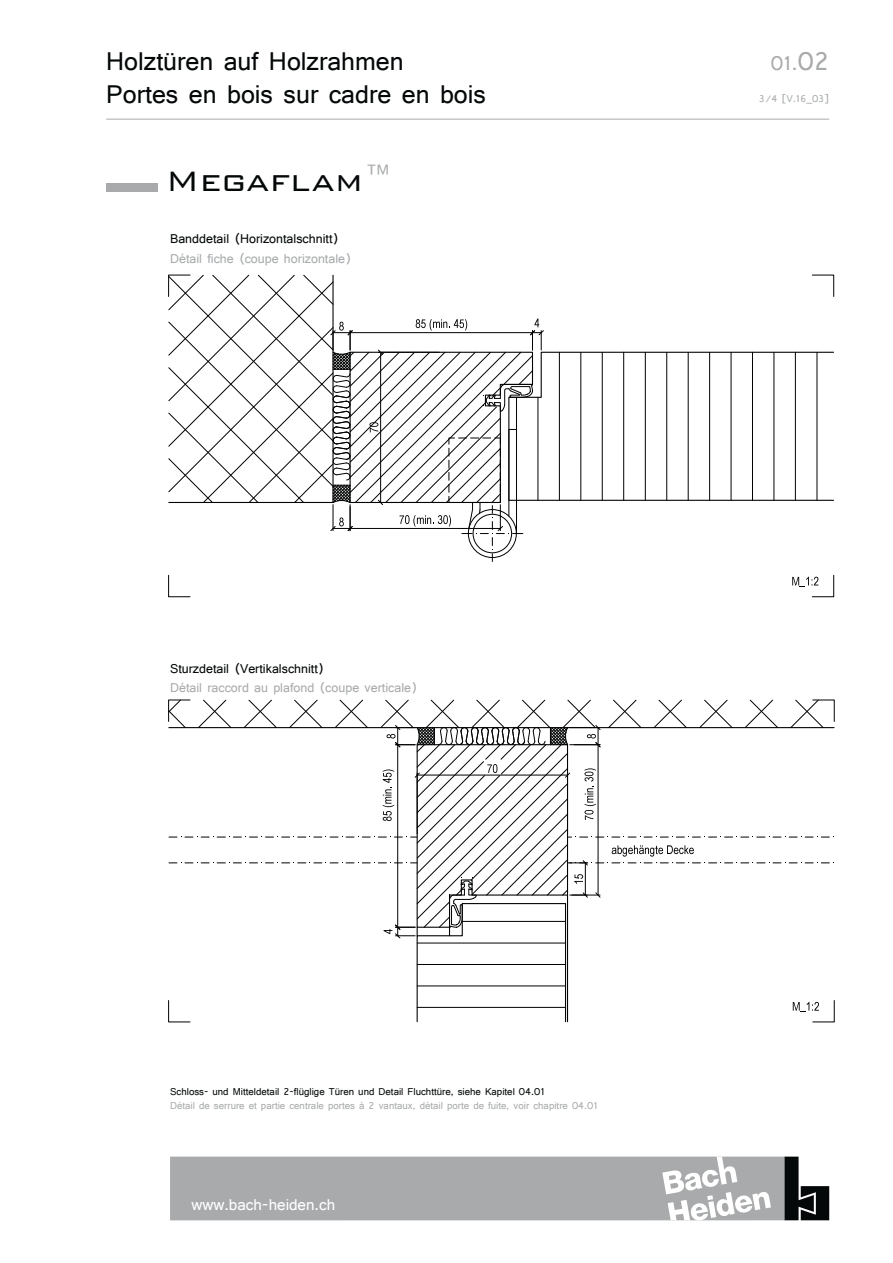
<style>
.page{position:relative;width:893px;height:1263px;background:#fff}
.page>*{position:absolute;margin:0;border:0;box-sizing:border-box;transform-origin:0 0}
.t1{font:300 37.5px "Bank Gothic BT";color:#040809}
.t2{font:27px/32.4px "Shruti";color:#040809}
.t3{font:21px "Shruti";color:#a8aaac}
.t4{font:16.5px "Shruti";color:#fff}
.t5{font:13.5px "Shruti";color:#a8aaac}
.t6{font:13.5px "Shruti";color:#040809}
.t7{font:10.5px "Shruti";color:#a8aaac}
.t8{font:10.5px "Shruti";color:#040809}
.s1{color:#a8aaac}
.s2{font-size:27px}
</style>
<div class="page">
<hr style="left:106px;top:119px;width:723px;height:1px;background:#a8aaac">
<div style="left:106px;top:183px;width:51px;height:8px;background:#a8aaac"></div>
<svg style="left:544px;top:351px;width:290px;height:150px"></svg>
<svg style="left:168px;top:274px;width:376px;height:288px"></svg>
<svg style="left:812px;top:275px;width:22px;height:22px"></svg>
<svg style="left:168px;top:575px;width:22px;height:22px"></svg>
<svg style="left:792px;top:575px;width:42px;height:22px"></svg>
<svg style="left:168px;top:700px;width:666px;height:323px"></svg>
<svg style="left:784px;top:1157px;width:45px;height:63px"></svg>
<div style="left:170px;top:1157px;width:614px;height:63px;background:#a8aaac"></div>
<svg style="left:662px;top:1157px;width:109px;height:63px"></svg>
<h2 class="t2" style="left:106px;top:45px;width:381px">Holztüren auf Holzrahmen<br>Portes en bois sur cadre en bois</h2>
<h1 class="t1" style="left:166px;top:161px;width:230px">Megaflam<span class="s1">™</span></h1>
<p class="t6" style="left:170px;top:231px;width:170px">Banddetail (Horizontalschnitt)</p>
<p class="t5" style="left:170px;top:250px;width:182px">Détail fiche (coupe horizontale)</p>
<p class="t6" style="left:170px;top:660px;width:155px">Sturzdetail (Vertikalschnitt)</p>
<p class="t5" style="left:170px;top:680px;width:248px">Détail raccord au plafond (coupe verticale)</p>
<p class="t8" style="left:170px;top:1085px;width:376px">Schloss- und Mitteldetail 2-flüglige Türen und Detail Fluchttüre, siehe Kapitel 04.01</p>
<p class="t7" style="left:170px;top:1099px;width:429px">Détail de serrure et partie centrale portes à 2 vantaux, détail porte de fuite, voir chapitre 04.01</p>
<h3 class="t4" style="left:191px;top:1194px;width:145px">www.bach-heiden.ch</h3>
<h3 class="t3" style="left:771px;top:51px;width:60px">01.<span class="s2">02</span></h3>
<p class="t7" style="left:759px;top:92px;width:72px">3/4 [V.16_03]</p>
</div>
